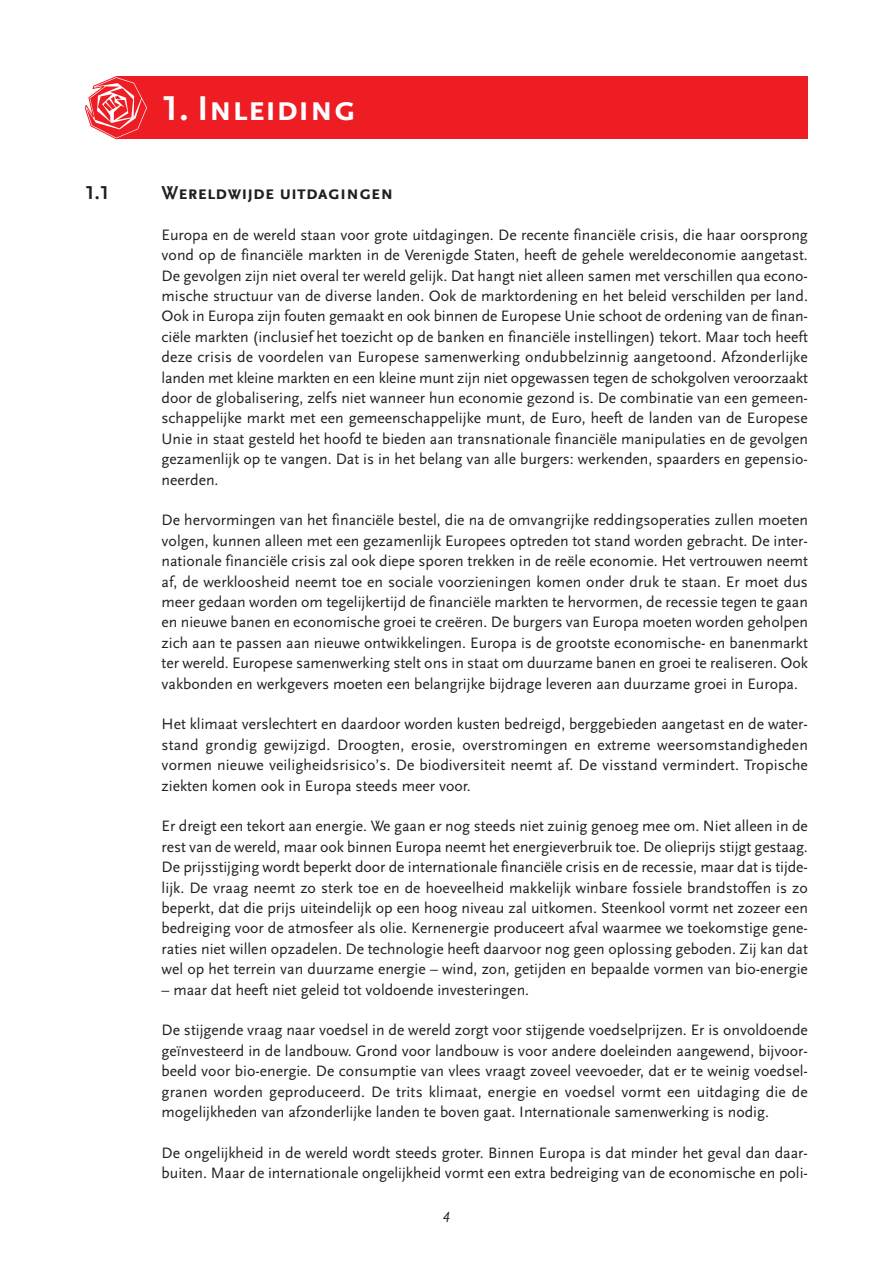
<style>
.page{position:relative;width:893px;height:1263px;background:#fff}
.page>*{position:absolute;margin:0;border:0;box-sizing:border-box;transform-origin:0 0}
.t1{font:700 36px "Scala Sans Caps";color:#fff}
.t2{font:700 19.5px "Scala Sans Caps";color:#231f20}
.t3{font:15.75px/20.4px "Scala Sans";color:#231f20;text-align:justify}
.t4{font:italic 15px "Scala Sans";color:#231f20}
</style>
<div class="page">
<div style="left:116px;top:77px;width:692px;height:62px;background:#ee1d23"></div>
<svg style="left:85px;top:77px;width:63px;height:62px"></svg>
<h1 class="t1" style="left:162px;top:91px;width:196px">1. Inleiding</h1>
<p class="t2" style="left:85px;top:183px;width:26px">1.1</p>
<p class="t2" style="left:162px;top:183px;width:234px">Wereldwijde uitdagingen</p>
<p class="t3" style="left:162px;top:225px;width:648px">Europa en de wereld staan voor grote uitdagingen. De recente financiële crisis, die haar oorsprong vond op de financiële markten in de Verenigde Staten, heeft de gehele wereldeconomie aangetast.<br>De gevolgen zijn niet overal ter wereld gelijk. Dat hangt niet alleen samen met verschillen qua econo&shy;mische structuur van de diverse landen. Ook de marktordening en het beleid verschilden per land.<br>Ook in Europa zijn fouten gemaakt en ook binnen de Europese Unie schoot de ordening van de finan&shy;ciële markten (inclusief het toezicht op de banken en financiële instellingen) tekort. Maar toch heeft deze crisis de voordelen van Europese samenwerking ondubbelzinnig aangetoond. Afzonderlijke landen met kleine markten en een kleine munt zijn niet opgewassen tegen de schokgolven veroorzaakt door de globalisering, zelfs niet wanneer hun economie gezond is. De combinatie van een gemeen&shy;schappelijke markt met een gemeenschappelijke munt, de Euro, heeft de landen van de Europese Unie in staat gesteld het hoofd te bieden aan transnationale financiële manipulaties en de gevolgen gezamenlijk op te vangen. Dat is in het belang van alle burgers: werkenden, spaarders en gepensio&shy;neerden.</p>
<p class="t3" style="left:162px;top:510px;width:648px">De hervormingen van het financiële bestel, die na de omvangrijke reddingsoperaties zullen moeten volgen, kunnen alleen met een gezamenlijk Europees optreden tot stand worden gebracht. De inter&shy;nationale financiële crisis zal ook diepe sporen trekken in de reële economie. Het vertrouwen neemt af, de werkloosheid neemt toe en sociale voorzieningen komen onder druk te staan. Er moet dus meer gedaan worden om tegelijkertijd de financiële markten te hervormen, de recessie tegen te gaan en nieuwe banen en economische groei te creëren. De burgers van Europa moeten worden geholpen zich aan te passen aan nieuwe ontwikkelingen. Europa is de grootste economische- en banenmarkt ter wereld. Europese samenwerking stelt ons in staat om duurzame banen en groei te realiseren. Ook vakbonden en werkgevers moeten een belangrijke bijdrage leveren aan duurzame groei in Europa.</p>
<p class="t3" style="left:162px;top:714px;width:648px">Het klimaat verslechtert en daardoor worden kusten bedreigd, berggebieden aangetast en de water&shy;stand grondig gewijzigd. Droogten, erosie, overstromingen en extreme weersomstandigheden vormen nieuwe veiligheidsrisico’s. De biodiversiteit neemt af. De visstand vermindert. Tropische ziekten komen ook in Europa steeds meer voor.</p>
<p class="t3" style="left:162px;top:816px;width:648px">Er dreigt een tekort aan energie. We gaan er nog steeds niet zuinig genoeg mee om. Niet alleen in de rest van de wereld, maar ook binnen Europa neemt het energieverbruik toe. De olieprijs stijgt gestaag.<br>De prijsstijging wordt beperkt door de internationale financiële crisis en de recessie, maar dat is tijde&shy;lijk. De vraag neemt zo sterk toe en de hoeveelheid makkelijk winbare fossiele brandstoffen is zo beperkt, dat die prijs uiteindelijk op een hoog niveau zal uitkomen. Steenkool vormt net zozeer een bedreiging voor de atmosfeer als olie. Kernenergie produceert afval waarmee we toekomstige gene&shy;raties niet willen opzadelen. De technologie heeft daarvoor nog geen oplossing geboden. Zij kan dat wel op het terrein van duurzame energie – wind, zon, getijden en bepaalde vormen van bio-energie</p>
<p class="t3" style="left:162px;top:980px;width:369px">– maar dat heeft niet geleid tot voldoende investeringen.</p>
<p class="t3" style="left:162px;top:1020px;width:648px">De stijgende vraag naar voedsel in de wereld zorgt voor stijgende voedselprijzen. Er is onvoldoende geïnvesteerd in de landbouw. Grond voor landbouw is voor andere doeleinden aangewend, bijvoor&shy;beeld voor bio-energie. De consumptie van vlees vraagt zoveel veevoeder, dat er te weinig voedsel&shy;granen worden geproduceerd. De trits klimaat, energie en voedsel vormt een uitdaging die de mogelijkheden van afzonderlijke landen te boven gaat. Internationale samenwerking is nodig.</p>
<p class="t3" style="left:162px;top:1143px;width:648px">De ongelijkheid in de wereld wordt steeds groter. Binnen Europa is dat minder het geval dan daar&shy;buiten. Maar de internationale ongelijkheid vormt een extra bedreiging van de economische en poli-</p>
<p class="t4" style="left:443px;top:1207px;width:8px">4</p>
</div>
